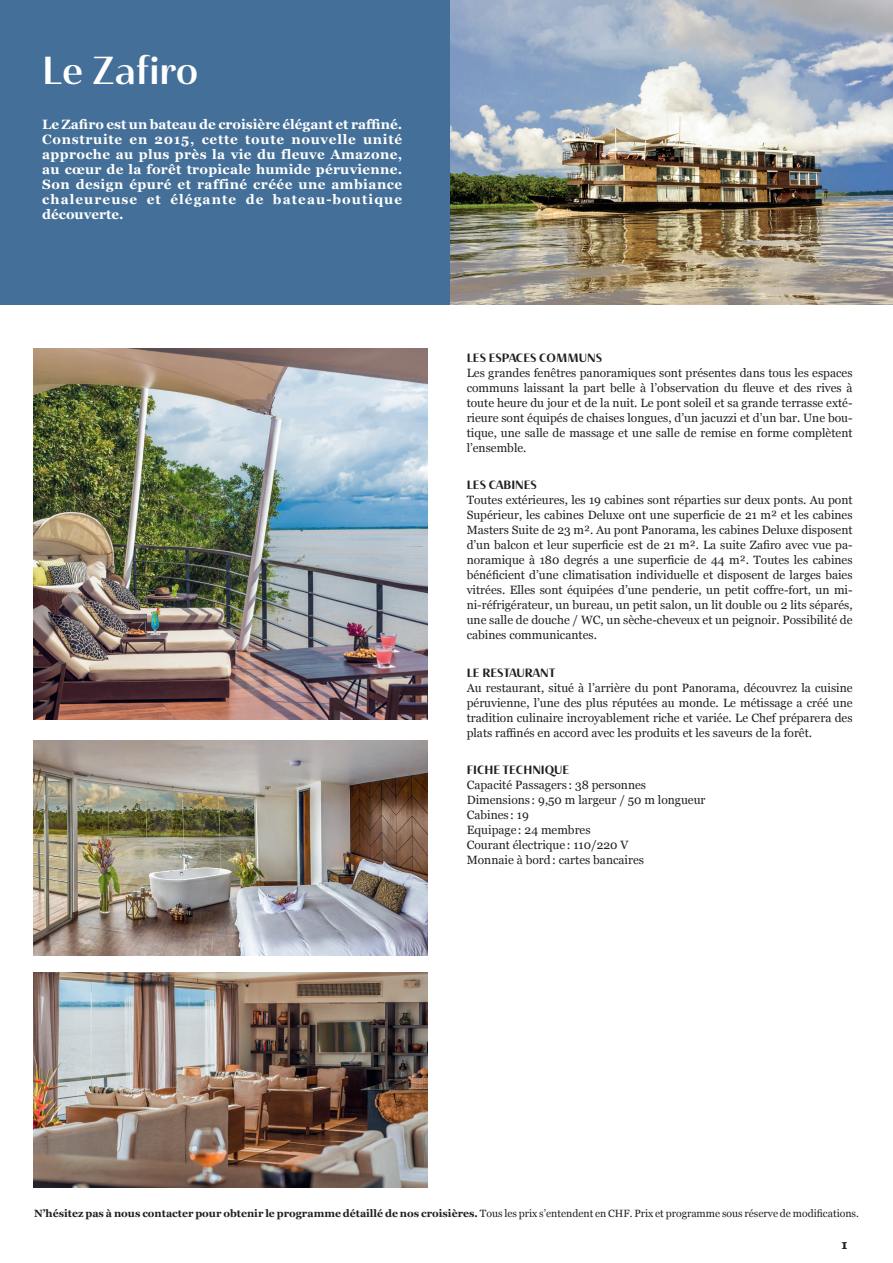
<style>
.page{position:relative;width:893px;height:1263px;background:#fff}
.page>*{position:absolute;margin:0;border:0;box-sizing:border-box;transform-origin:0 0}
.t1{font:39px "Haboro Contrast Nor Med";letter-spacing:-.005em;color:#fff}
.t2{font:700 13.5px/15px "Georgia";letter-spacing:.08em;color:#fff;text-align:justify}
.t3{font:13.05px "Young Serif";color:#231f20}
.t4{font:12px/15px "Georgia";color:#231f20;text-align:justify}
.t5{font:12px "Haboro Contrast Nor Bol";color:#231f20}
.t6{font:700 10.5px "Georgia";color:#231f20}
.s1{font-weight:400}
</style>
<div class="page">
<div style="left:0;top:0;width:465px;height:304px;background:#436f98"></div>
<img style="left:33px;top:740px;width:394px;height:215px">
<img style="left:33px;top:972px;width:394px;height:215px">
<img style="left:33px;top:348px;width:394px;height:372px">
<img style="left:450px;top:0;width:443px;height:304px">
<h1 class="t1" style="left:42px;top:46px;width:158px">Le Zafiro</h1>
<p class="t2" style="left:42px;top:116px;width:361px">Le Zafiro est un bateau de croisière élégant et raffiné.<br>Construite en 2015, cette toute nouvelle unité approche au plus près la vie du fleuve Amazone, au cœur de la forêt tropicale humide péruvienne.<br>Son design épuré et raffiné créée une ambiance chaleureuse et élégante de bateau-boutique découverte.</p>
<p class="t5" style="left:467px;top:350px;width:137px">LES ESPACES COMMUNS</p>
<p class="t4" style="left:467px;top:364px;width:387px">Les grandes fenêtres panoramiques sont présentes dans tous les espaces communs laissant la part belle à l’observation du fleuve et des rives à toute heure du jour et de la nuit. Le pont soleil et sa grande terrasse exté&shy;rieure sont équipés de chaises longues, d’un jacuzzi et d’un bar. Une bou&shy;tique, une salle de massage et une salle de remise en forme complètent l’ensemble.</p>
<p class="t5" style="left:467px;top:477px;width:72px">LES CABINES</p>
<p class="t4" style="left:467px;top:492px;width:387px">Toutes extérieures, les 19 cabines sont réparties sur deux ponts. Au pont Supérieur, les cabines Deluxe ont une superficie de 21 m² et les cabines Masters Suite de 23 m². Au pont Panorama, les cabines Deluxe disposent d’un balcon et leur superficie est de 21 m². La suite Zafiro avec vue pa&shy;noramique à 180 degrés a une superficie de 44 m². Toutes les cabines bénéficient d’une climatisation individuelle et disposent de larges baies vitrées. Elles sont équipées d’une penderie, un petit coffre-fort, un mi&shy;ni-réfrigérateur, un bureau, un petit salon, un lit double ou 2 lits séparés, une salle de douche / WC, un sèche-cheveux et un peignoir. Possibilité de cabines communicantes.</p>
<p class="t5" style="left:467px;top:665px;width:90px">LE RESTAURANT</p>
<p class="t4" style="left:467px;top:679px;width:387px">Au restaurant, situé à l’arrière du pont Panorama, découvrez la cuisine péruvienne, l’une des plus réputées au monde. Le métissage a créé une tradition culinaire incroyablement riche et variée. Le Chef préparera des plats raffinés en accord avec les produits et les saveurs de la forêt.</p>
<p class="t5" style="left:467px;top:762px;width:104px">FICHE TECHNIQUE</p>
<p class="t4" style="left:467px;top:777px;width:240px;text-align:left">Capacité Passagers : 38 personnes<br>Dimensions : 9,50 m largeur / 50 m longueur<br>Cabines : 19<br>Equipage : 24 membres<br>Courant électrique : 110/220 V<br>Monnaie à bord: cartes bancaires</p>
<p class="t6" style="left:34px;top:1205px;width:826px">N’hésitez pas à nous contacter pour obtenir le programme détaillé de nos croisières. <span class="s1">Tous les prix s’entendent en CHF. Prix et programme sous réserve de modifications.</span></p>
<p class="t3" style="left:842px;top:1235px;width:7px">1</p>
</div>
